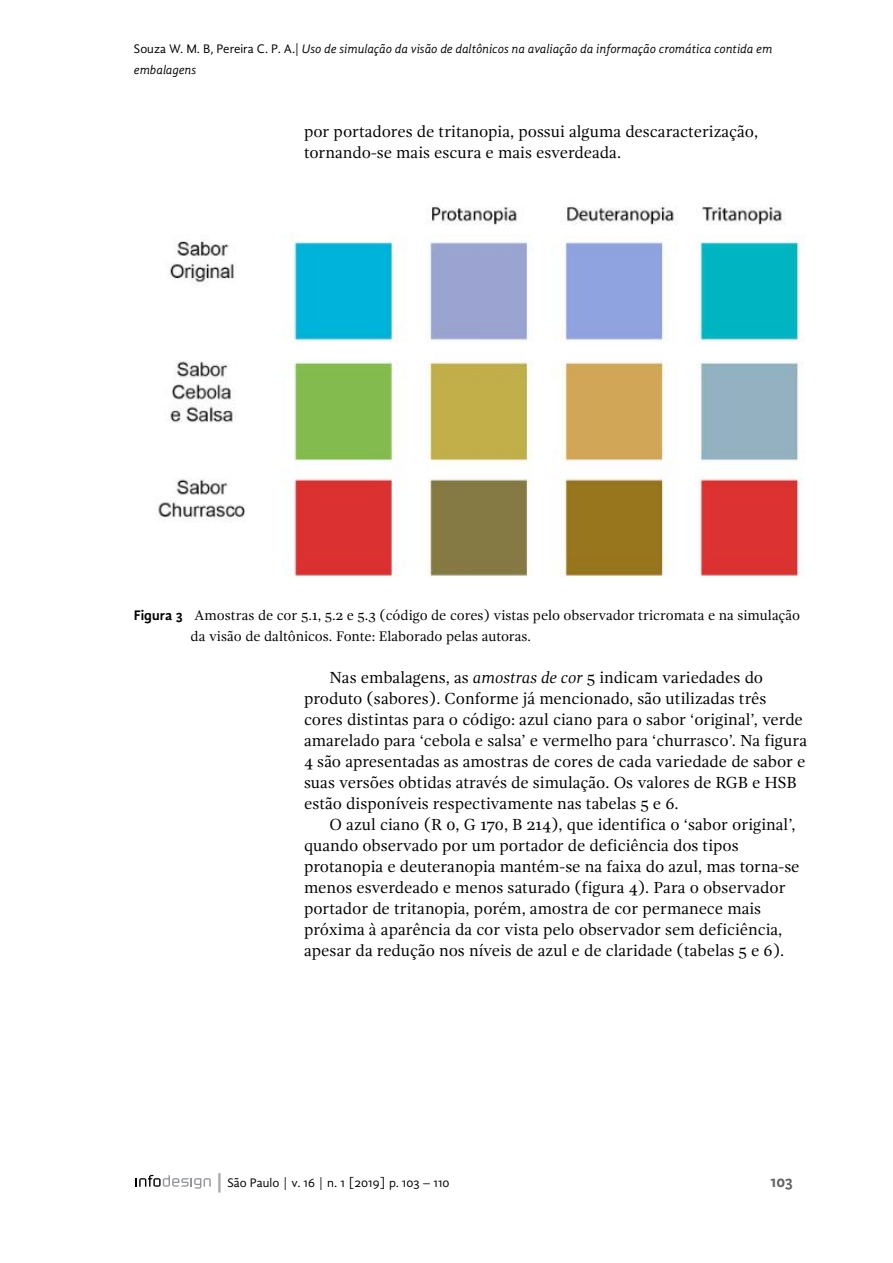
<style>
.page{position:relative;width:893px;height:1263px;background:#fff}
.page>*{position:absolute;margin:0;border:0;box-sizing:border-box;transform-origin:0 0}
.t1{font:16.5px/21px "Gandhi Serif";color:#000}
.t2{font:700 16.5px "Gandhi Sans";color:#636466}
.t3{font:14.25px/21px "Gandhi Serif";color:#000}
.t4{font:italic 12.75px/21px "Gandhi Sans";letter-spacing:-.01em;color:#000}
.t5{font:12.75px "Gandhi Sans";color:#000}
.s1{font-style:normal}
.s2{font-family:"Gandhi Sans";font-weight:700}
.s3{font-style:italic}
.s4{font-size:19.2px;color:#a7a9ac}
</style>
<div class="page">
<svg style="left:136px;top:1175px;width:75px;height:13px"></svg>
<img style="left:157px;top:206px;width:647px;height:372px">
<p class="t4" style="left:134px;top:38px;width:640px"><span class="s1">Souza W. M. B, Pereira C. P. A.|</span> Uso de simulação da visão de daltônicos na avaliação da informação cromática contida em embalagens</p>
<p class="t1" style="left:304px;top:121px;width:456px">por portadores de tritanopia, possui alguma descaracterização, tornando-se mais escura e mais esverdeada.</p>
<p class="t3" style="left:190px;top:604px;width:611px;text-indent:-57px"><span class="s2">Figura 3</span> Amostras de cor 5.1, 5.2 e 5.3 (código de cores) vistas pelo observador tricromata e na simulação da visão de daltônicos. Fonte: Elaborado pelas autoras.</p>
<p class="t1" style="left:304px;top:667px;width:505px;text-indent:26px">Nas embalagens, as <span class="s3">amostras de cor</span> 5 indicam variedades do produto (sabores). Conforme já mencionado, são utilizadas três cores distintas para o código: azul ciano para o sabor ‘original’, verde amarelado para ‘cebola e salsa’ e vermelho para ‘churrasco’. Na figura 4 são apresentadas as amostras de cores de cada variedade de sabor e suas versões obtidas através de simulação. Os valores de RGB e HSB estão disponíveis respectivamente nas tabelas 5 e 6.</p>
<p class="t1" style="left:304px;top:814px;width:497px;text-indent:26px">O azul ciano (R 0, G 170, B 214), que identifica o ‘sabor original’, quando observado por um portador de deficiência dos tipos protanopia e deuteranopia mantém-se na faixa do azul, mas torna-se menos esverdeado e menos saturado (figura 4). Para o observador portador de tritanopia, porém, amostra de cor permanece mais próxima à aparência da cor vista pelo observador sem deficiência, apesar da redução nos níveis de azul e de claridade (tabelas 5 e 6).</p>
<p class="t5" style="left:214px;top:1175px;width:237px"><span class="s4">|</span>São Paulo | v. 16 | n. 1 [2019] p. 103 – 110</p>
<p class="t2" style="left:770px;top:1171px;width:24px">103</p>
</div>
